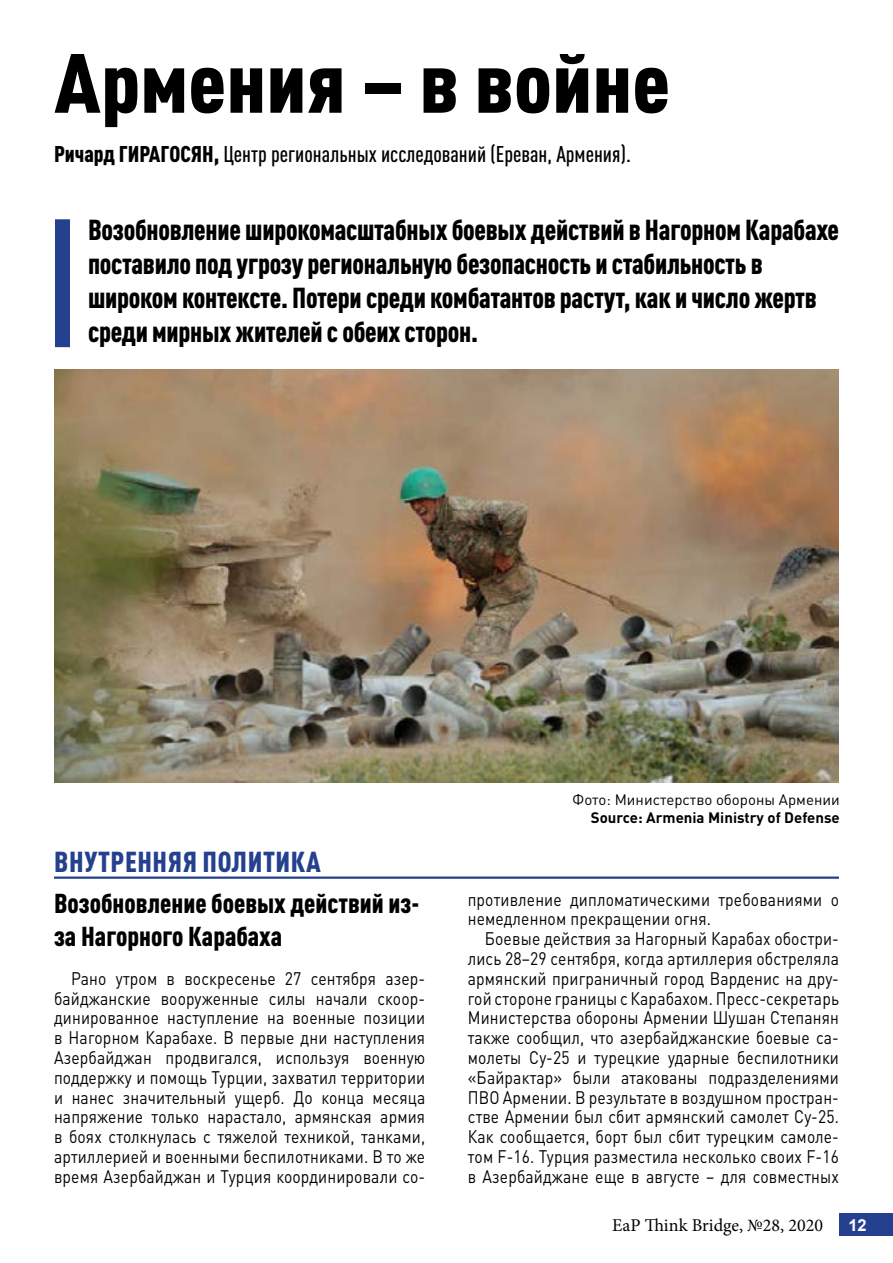
<style>
.page{position:relative;width:893px;height:1263px;background:#fff}
.page>*{position:absolute;margin:0;border:0;box-sizing:border-box;transform-origin:0 0}
.t1{font:900 condensed 82.5px "DIN Pro";color:#000;scale:1.1 1}
.t2{font:900 condensed 28.5px/34.2px "DIN Pro";letter-spacing:-.01em;color:#000}
.t3{font:900 condensed 28.5px "DIN Pro";letter-spacing:.02em;color:#25408f}
.t4{font:900 condensed 27px/32.4px "DIN Pro";color:#000}
.t5{font:500 condensed 22.5px "DIN Pro";color:#000}
.t6{font:18px/19.8px "DIN Pro";letter-spacing:.01em;color:#000;text-align:justify;scale:.87 1}
.t7{font:18px "Minion Pro";color:#000}
.t8{font:700 16.5px "Arial";color:#fff}
.t9{font:15px "DIN Pro";color:#000}
.t10{font:700 15px "DIN Pro";color:#000}
.s1{font-weight:900}
</style>
<div class="page">
<div style="left:840px;top:1213px;width:53px;height:23px;background:#25408f"></div>
<div style="left:55px;top:219px;width:15px;height:128px;background:#25408f"></div>
<hr style="left:54px;top:876px;width:785px;height:3px;background:#25408f">
<img style="left:54px;top:369px;width:784px;height:413px">
<h1 class="t1" style="left:54px;top:19px;width:562px">Армения − в войне</h1>
<p class="t5" style="left:54px;top:137px;width:578px"><span class="s1">Ричард ГИРАГОСЯН,</span> Центр региональных исследований (Ереван, Армения).</p>
<p class="t2" style="left:88px;top:210px;width:752px">Возобновление широкомасштабных боевых действий в Нагорном Карабахе поставило под угрозу региональную безопасность и стабильность в широком контексте. Потери среди комбатантов растут, как и число жертв среди мирных жителей с обеих сторон.</p>
<h2 class="t3" style="left:54px;top:840px;width:268px">ВНУТРЕННЯЯ ПОЛИТИКА</h2>
<h3 class="t4" style="left:54px;top:885px;width:367px">Возобновление боевых действий из&shy;за Нагорного Карабаха</h3>
<p class="t6" style="left:54px;top:966px;width:428px;text-indent:17px">Рано утром в воскресенье 27 сентября азер&shy;байджанские вооруженные силы начали скоор&shy;динированное наступление на военные позиции в Нагорном Карабахе. В первые дни наступления Азербайджан продвигался, используя военную поддержку и помощь Турции, захватил территории и нанес значительный ущерб. До конца месяца напряжение только нарастало, армянская армия в боях столкнулась с тяжелой техникой, танками, артиллерией и военными беспилотниками. В то же время Азербайджан и Турция координировали со-</p>
<p class="t9" style="left:573px;top:788px;width:269px">Фото: Министерство обороны Армении</p>
<p class="t10" style="left:591px;top:805px;width:250px">Source: Armenia Ministry of Defense</p>
<p class="t6" style="left:468px;top:887px;width:428px">противление дипломатическими требованиями о немедленном прекращении огня.</p>
<p class="t6" style="left:468px;top:927px;width:428px;text-indent:17px">Боевые действия за Нагорный Карабах обостри&shy;лись 28−29 сентября, когда артиллерия обстреляла армянский приграничный город Варденис на дру&shy;гой стороне границы с Карабахом. Пресс-секретарь Министерства обороны Армении Шушан Степанян также сообщил, что азербайджанские боевые са&shy;молеты Су-25 и турецкие ударные беспилотники «Байрактар» были атакованы подразделениями ПВО Армении. В результате в воздушном простран&shy;стве Армении был сбит армянский самолет Су-25.<br>Как сообщается, борт был сбит турецким самоле&shy;том F-16. Турция разместила несколько своих F-16 в Азербайджане еще в августе – для совместных</p>
<p class="t7" style="left:612px;top:1213px;width:212px">EaP Think Bridge, №28, 2020</p>
<p class="t8" style="left:848px;top:1214px;width:20px">12</p>
</div>
